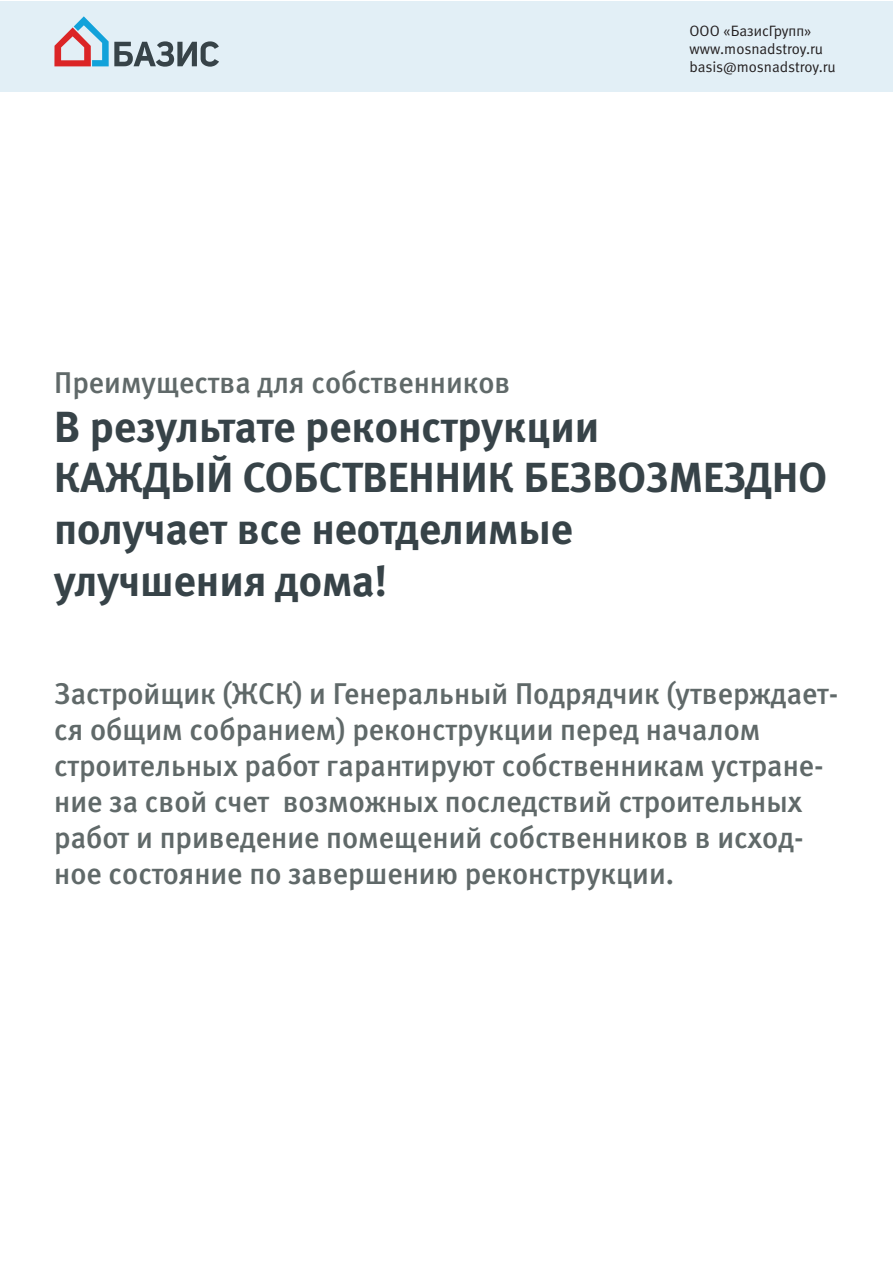
<style>
.page{position:relative;width:893px;height:1263px;background:#fff}
.page>*{position:absolute;margin:0;border:0;box-sizing:border-box;transform-origin:0 0}
.t1{font:43.5px/52.2px "Meta Bold C";color:#374348}
.t2{font:42px "Meta Bold C";color:#374348}
.t3{font:30px/36px "Meta Medium LFC";color:#606969}
.t4{font:15px/18px "Meta Normal C";letter-spacing:-.005em;color:#231f20}
</style>
<div class="page">
<div style="left:0;top:1px;width:892px;height:91px;background:#e2eff6"></div>
<svg style="left:54px;top:16px;width:165px;height:51px"></svg>
<p class="t3" style="left:54px;top:364px;width:458px">Преимущества для собственников</p>
<p class="t4" style="left:690px;top:22px;width:148px">ООО «БазисГрупп» www.mosnadstroy.ru basis@mosnadstroy.ru</p>
<h1 class="t1" style="left:54px;top:400px;width:547px">В результате реконструкции</h1>
<h2 class="t2" style="left:54px;top:453px;width:774px">КАЖДЫЙ СОБСТВЕННИК БЕЗВОЗМЕЗДНО</h2>
<h1 class="t1" style="left:54px;top:503px;width:520px">получает все неотделимые улучшения дома!</h1>
<p class="t3" style="left:54px;top:676px;width:786px">Застройщик (ЖСК) и Генеральный Подрядчик (утверждает&shy;ся общим собранием) реконструкции перед началом строительных работ гарантируют собственникам устране&shy;ние за свой счет возможных последствий строительных работ и приведение помещений собственников в исход&shy;ное состояние по завершению реконструкции.</p>
</div>
